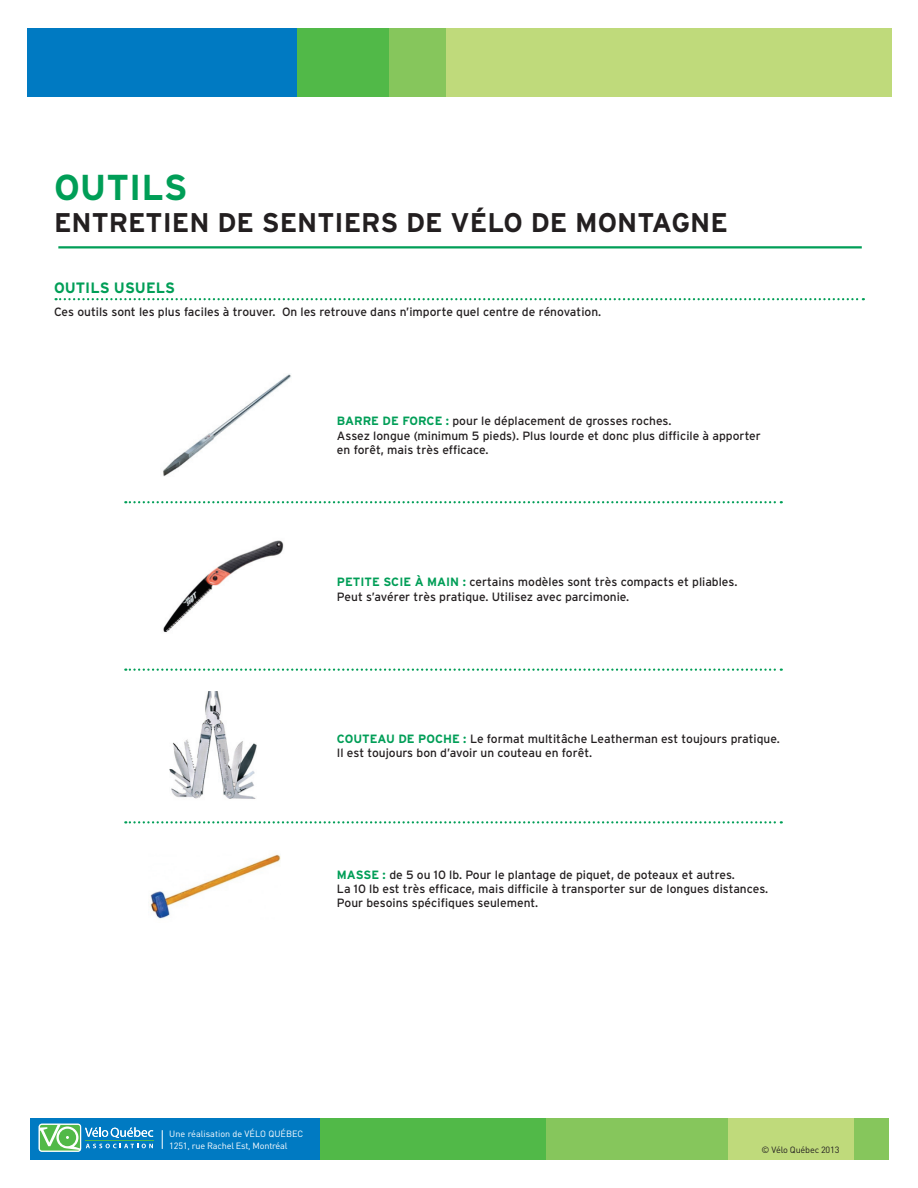
<style>
.page{position:relative;width:918px;height:1188px;background:#fff}
.page>*{position:absolute;margin:0;border:0;box-sizing:border-box;transform-origin:0 0}
.t1{font:700 36px "Interstate";color:#009e57}
.t2{font:700 27px "Interstate";color:#231f20}
.t3{font:700 15px "Interstate";color:#009e57}
.t4{font:12px/14.4px "Interstate";color:#231f20}
.t5{font:9px/11.6px "DIN";color:#fff}
.t6{font:9px "DIN";letter-spacing:-.02em;color:#231f20}
.s1{font-weight:700;color:#009e57}
</style>
<div class="page">
<img style="left:163px;top:374px;width:128px;height:103px">
<img style="left:163px;top:540px;width:121px;height:93px">
<img style="left:170px;top:691px;width:86px;height:108px">
<img style="left:150px;top:854px;width:130px;height:65px">
<div style="left:724px;top:1118px;width:165px;height:42px;background:#bfda7b"></div>
<div style="left:854px;top:1118px;width:35px;height:42px;background:#86c65c"></div>
<div style="left:30px;top:1118px;width:291px;height:42px;background:#007ac2"></div>
<div style="left:320px;top:1118px;width:229px;height:42px;background:#51b948"></div>
<div style="left:546px;top:1118px;width:182px;height:42px;background:#86c65c"></div>
<div style="left:27px;top:28px;width:270px;height:69px;background:#007ac2"></div>
<div style="left:297px;top:28px;width:92px;height:69px;background:#51b948"></div>
<div style="left:389px;top:28px;width:57px;height:69px;background:#86c65c"></div>
<div style="left:446px;top:28px;width:446px;height:69px;background:#bfda7b"></div>
<div style="left:39px;top:1124px;width:42px;height:28px;border:2px solid #fff;border-radius:3px"></div>
<svg style="left:39px;top:1124px;width:42px;height:27px"></svg>
<svg style="left:39px;top:1124px;width:114px;height:26px"></svg>
<hr style="left:85px;top:1140px;width:68px;height:1px;background:#51b948">
<svg style="left:162px;top:1130px;width:1px;height:19px"></svg>
<svg style="left:56px;top:298px;width:808px;height:2px"></svg>
<svg style="left:125px;top:501px;width:657px;height:2px"></svg>
<svg style="left:125px;top:669px;width:657px;height:2px"></svg>
<svg style="left:125px;top:821px;width:657px;height:3px"></svg>
<hr style="left:58px;top:246px;width:804px;height:2px;background:#009e57">
<h1 class="t1" style="left:54px;top:167px;width:131px">OUTILS</h1>
<h2 class="t2" style="left:54px;top:207px;width:675px">ENTRETIEN DE SENTIERS DE VÉLO DE MONTAGN E</h2>
<p class="t3" style="left:54px;top:279px;width:10px">OUTIL</p>
<p class="t3" style="left:100px;top:279px;width:46px">S USUEL</p>
<p class="t3" style="left:165px;top:279px;width:11px">S</p>
<p class="t4" style="left:54px;top:305px;width:549px">Ces outils sont les plus faciles à trouver. On les retrouve dans n’importe quel centre de rénovation.</p>
<p class="t4" style="left:337px;top:414px;width:425px"><span class="s1">BARRE DE FORCE :</span> pour le déplacement de grosses roches.<br>Assez longue (minimum 5 pieds). Plus lourde et donc plus difficile à apporter en forêt, mais très efficace.</p>
<p class="t4" style="left:337px;top:575px;width:402px"><span class="s1">PETITE SCIE À MAIN :</span> certains modèles sont très compacts et pliables.<br>Peut s’avérer très pratique. Utilisez avec parcimonie.</p>
<p class="t4" style="left:337px;top:731px;width:444px"><span class="s1">COUTEAU DE POCHE :</span> Le format multitâche Leatherman est toujours pratique.<br>Il est toujours bon d’avoir un couteau en forêt.</p>
<p class="t4" style="left:337px;top:867px;width:433px"><span class="s1">MASSE :</span> de 5 ou 10 lb. Pour le plantage de piquet, de poteaux et autres.<br>La 10 lb est très efficace, mais difficile à transporter sur de longues distances.<br>Pour besoins spécifiques seulement.</p>
<p class="t5" style="left:169px;top:1128px;width:136px">Une réalisation de VÉLO QUÉBEC<br>1251, rue Rachel Est, Montréal</p>
<p class="t6" style="left:761px;top:1144px;width:80px">© Vélo Québec 2013</p>
</div>
